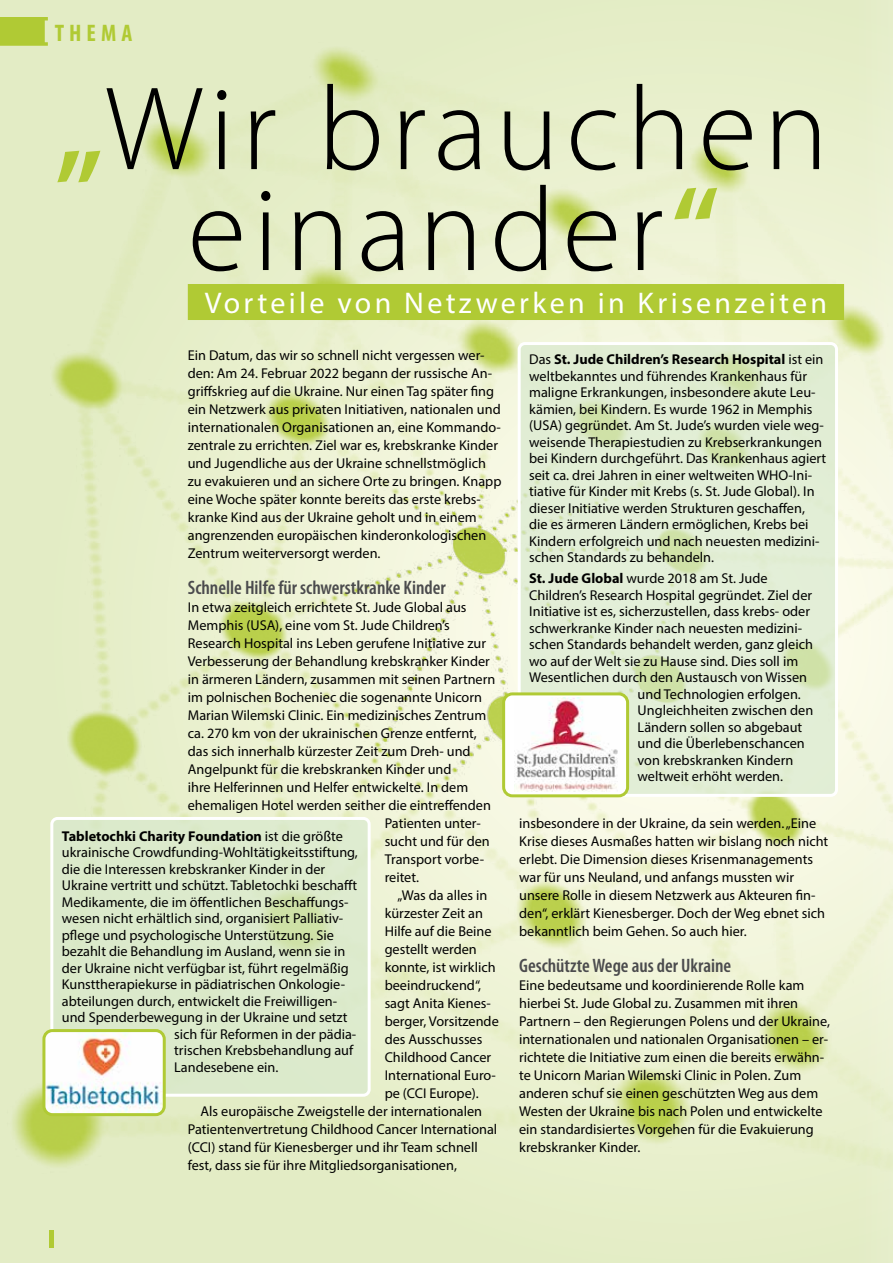
<style>
.page{position:relative;width:893px;height:1263px;background:#e3ecc5}
.page>*{position:absolute;margin:0;border:0;box-sizing:border-box;transform-origin:0 0}
.t1{font:300 120px "Myriad Pro";letter-spacing:.06em;color:#000}
.t2{font:30px "Myriad Pro";letter-spacing:.11em;color:#fff}
.t3{font:700 condensed 24px "Myriad Pro";letter-spacing:.21em;color:#b0ca34}
.t4{font:600 condensed 19.5px "Myriad Pro";color:#4b4b4d}
.t5{font:14.25px/18px "Myriad Pro";color:#000}
.t6{font:700 14.25px "Myriad Pro";color:#000}
.s1{font-weight:600;color:#b0ca34}
.s2{font-weight:400}
.s3{font-weight:700}
</style>
<div class="page">
<img style="left:13px;top:48px;width:880px;height:1200px">
<svg style="left:519px;top:344px;width:317px;height:451px;fill:#e2eed6"></svg>
<div style="left:518px;top:342px;width:320px;height:455px;border:3px solid #fff;border-radius:6px"></div>
<div style="left:504px;top:694px;width:124px;height:102px;background:#fff;border-radius:9px"></div>
<img style="left:514px;top:698px;width:104px;height:94px">
<div style="left:502px;top:692px;width:127px;height:105px;border:3px solid #b0ca34;border-radius:9px"></div>
<div style="left:52px;top:818px;width:317px;height:277px;background:#d8e9ce;border-radius:6px"></div>
<div style="left:50px;top:817px;width:321px;height:280px;border:3px solid #fff;border-radius:6px"></div>
<img style="left:44px;top:1030px;width:120px;height:85px">
<div style="left:42px;top:1029px;width:124px;height:87px;border:3px solid #b0ca34;border-radius:9px"></div>
<div style="left:188px;top:284px;width:656px;height:36px;background:#b0ca34"></div>
<svg style="left:60px;top:1234px;width:28px;height:11px"></svg>
<hr style="left:49px;top:1230px;width:4px;height:17px;background:#b0ca34">
<svg style="left:0;top:17px;width:48px;height:29px"></svg>
<h3 class="t3" style="left:55px;top:18px;width:79px">THEMA</h3>
<h1 class="t1" style="left:55px;top:57px;width:774px"><span class="s1">„</span>Wir brauchen</h1>
<h1 class="t1" style="left:188px;top:158px;width:533px">einander<span class="s1">“</span></h1>
<h2 class="t2" style="left:205px;top:284px;width:624px">Vorteile von Netzwerken in Krisenzeiten</h2>
<p class="t5" style="left:188px;top:346px;width:315px">Ein Datum, das wir so schnell nicht vergessen wer&shy;den: Am 24. Februar 2022 begann der russische An&shy;griffskrieg auf die Ukraine. Nur einen Tag später fing ein Netzwerk aus privaten Initiativen, nationalen und internationalen Organisationen an, eine Kommando&shy;zentrale zu errichten. Ziel war es, krebskranke Kinder und Jugendliche aus der Ukraine schnellstmöglich zu evakuieren und an sichere Orte zu bringen. Knapp eine Woche später konnte bereits das erste krebs&shy;kranke Kind aus der Ukraine geholt und in einem angrenzenden europäischen kinderonkologischen Zentrum weiterversorgt werden.</p>
<h3 class="t4" style="left:188px;top:577px;width:259px">Schnelle Hilfe für schwerstkranke Kinder</h3>
<p class="t5" style="left:188px;top:598px;width:280px">In etwa zeitgleich errichtete St. Jude Global aus</p>
<p class="t5" style="left:188px;top:616px;width:263px">Memphis (USA), eine vom St. Jude Children’s</p>
<p class="t5" style="left:188px;top:634px;width:300px">Research Hospital ins Leben gerufene Initiative zur</p>
<p class="t5" style="left:188px;top:652px;width:304px">Verbesserung der Behandlung krebskranker Kinder</p>
<p class="t5" style="left:188px;top:670px;width:309px">in ärmeren Ländern, zusammen mit seinen Partnern</p>
<p class="t5" style="left:188px;top:688px;width:296px">im polnischen Bocheniec die sogenannte Unicorn</p>
<p class="t5" style="left:188px;top:706px;width:300px">Marian Wilemski Clinic. Ein medizinisches Zentrum</p>
<p class="t5" style="left:188px;top:724px;width:291px">ca. 270 km von der ukrainischen Grenze entfernt,</p>
<p class="t5" style="left:188px;top:742px;width:284px">das sich innerhalb kürzester Zeit zum Dreh- und</p>
<p class="t5" style="left:188px;top:760px;width:265px">Angelpunkt für die krebskranken Kinder und</p>
<p class="t5" style="left:188px;top:778px;width:282px">ihre Helferinnen und Helfer entwickelte. In dem</p>
<p class="t5" style="left:188px;top:796px;width:305px">ehemaligen Hotel werden seither die eintreffenden</p>
<p class="t5" style="left:385px;top:814px;width:98px">Patienten unter-</p>
<p class="t5" style="left:385px;top:832px;width:107px">sucht und für den</p>
<p class="t5" style="left:385px;top:850px;width:101px">Transport vorbe-</p>
<p class="t5" style="left:385px;top:868px;width:36px">reitet.</p>
<p class="t5" style="left:397px;top:886px;width:92px">„Was da alles in</p>
<p class="t5" style="left:385px;top:904px;width:100px">kürzester Zeit an</p>
<p class="t5" style="left:385px;top:922px;width:109px">Hilfe auf die Beine</p>
<p class="t5" style="left:385px;top:940px;width:94px">gestellt werden</p>
<p class="t5" style="left:385px;top:958px;width:113px">konnte, ist wirklich</p>
<p class="t5" style="left:385px;top:976px;width:98px">beeindruckend“,</p>
<p class="t5" style="left:385px;top:994px;width:108px">sagt Anita Kienes-</p>
<p class="t5" style="left:385px;top:1012px;width:116px">berger, Vorsitzende</p>
<p class="t5" style="left:385px;top:1030px;width:99px">des Ausschusses</p>
<p class="t5" style="left:385px;top:1048px;width:108px">Childhood Cancer</p>
<p class="t5" style="left:385px;top:1066px;width:113px">International Euro-</p>
<p class="t5" style="left:385px;top:1084px;width:96px">pe (CCI Europe).</p>
<p class="t5" style="left:201px;top:1102px;width:283px">Als europäische Zweigstelle der internationalen</p>
<p class="t5" style="left:188px;top:1120px;width:311px">Patientenvertretung Childhood Cancer International</p>
<p class="t5" style="left:188px;top:1138px;width:291px">(CCI) stand für Kienesberger und ihr Team schnell</p>
<p class="t5" style="left:188px;top:1156px;width:271px">fest, dass sie für ihre Mitgliedsorganisationen,</p>
<p class="t6" style="left:62px;top:826px;width:283px">Tabletochki Charity Foundation <span class="s2">ist die größte</span></p>
<p class="t5" style="left:62px;top:843px;width:298px">ukrainische Crowdfunding-Wohltätigkeitsstiftung,</p>
<p class="t5" style="left:62px;top:860px;width:265px">die die Interessen krebskranker Kinder in der</p>
<p class="t5" style="left:62px;top:876px;width:297px">Ukraine vertritt und schützt. Tabletochki beschafft</p>
<p class="t5" style="left:62px;top:893px;width:288px">Medikamente, die im öffentlichen Beschaffungs-</p>
<p class="t5" style="left:62px;top:909px;width:282px">wesen nicht erhältlich sind, organisiert Palliativ-</p>
<p class="t5" style="left:62px;top:926px;width:274px">pflege und psychologische Unterstützung. Sie</p>
<p class="t5" style="left:62px;top:942px;width:285px">bezahlt die Behandlung im Ausland, wenn sie in</p>
<p class="t5" style="left:62px;top:959px;width:288px">der Ukraine nicht verfügbar ist, führt regelmäßig</p>
<p class="t5" style="left:62px;top:975px;width:285px">Kunsttherapiekurse in pädiatrischen Onkologie-</p>
<p class="t5" style="left:62px;top:992px;width:277px">abteilungen durch, entwickelt die Freiwilligen-</p>
<p class="t5" style="left:62px;top:1008px;width:287px">und Spenderbewegung in der Ukraine und setzt</p>
<p class="t5" style="left:174px;top:1025px;width:184px">sich für Reformen in der pädia-</p>
<p class="t5" style="left:174px;top:1041px;width:181px">trischen Krebsbehandlung auf</p>
<p class="t5" style="left:174px;top:1058px;width:106px">Landesebene ein.</p>
<p class="t5" style="left:529px;top:351px;width:299px;line-height:16.5px">Das <span class="s3">St. Jude Children’s Research Hospital</span> ist ein weltbekanntes und führendes Krankenhaus für maligne Erkrankungen, insbesondere akute Leu&shy;kämien, bei Kindern. Es wurde 1962 in Memphis (USA) gegründet. Am St. Jude’s wurden viele weg&shy;weisende Therapiestudien zu Krebserkrankungen bei Kindern durchgeführt. Das Krankenhaus agiert seit ca. drei Jahren in einer weltweiten WHO-Ini&shy;tiative für Kinder mit Krebs (s. St. Jude Global). In dieser Initiative werden Strukturen geschaffen, die es ärmeren Ländern ermöglichen, Krebs bei Kindern erfolgreich und nach neuesten medizini&shy;schen Standards zu behandeln.</p>
<p class="t5" style="left:529px;top:569px;width:240px"><span class="s3">St. Jude Global</span> wurde 2018 am St. Jude</p>
<p class="t5" style="left:529px;top:585px;width:284px">Children’s Research Hospital gegründet. Ziel der</p>
<p class="t5" style="left:529px;top:602px;width:282px">Initiative ist es, sicherzustellen, dass krebs- oder</p>
<p class="t5" style="left:529px;top:618px;width:274px">schwerkranke Kinder nach neuesten medizini-</p>
<p class="t5" style="left:529px;top:635px;width:285px">schen Standards behandelt werden, ganz gleich</p>
<p class="t5" style="left:529px;top:651px;width:270px">wo auf der Welt sie zu Hause sind. Dies soll im</p>
<p class="t5" style="left:529px;top:668px;width:279px">Wesentlichen durch den Austausch von Wissen</p>
<p class="t5" style="left:638px;top:684px;width:165px">und Technologien erfolgen.</p>
<p class="t5" style="left:638px;top:701px;width:177px">Ungleichheiten zwischen den</p>
<p class="t5" style="left:638px;top:717px;width:166px">Ländern sollen so abgebaut</p>
<p class="t5" style="left:638px;top:734px;width:169px">und die Überlebenschancen</p>
<p class="t5" style="left:638px;top:750px;width:157px">von krebskranken Kindern</p>
<p class="t5" style="left:638px;top:767px;width:147px">weltweit erhöht werden.</p>
<p class="t5" style="left:519px;top:814px;width:311px">insbesondere in der Ukraine, da sein werden. „Eine Krise dieses Ausmaßes hatten wir bislang noch nicht erlebt. Die Dimension dieses Krisenmanagements war für uns Neuland, und anfangs mussten wir unsere Rolle in diesem Netzwerk aus Akteuren fin&shy;den“, erklärt Kienesberger. Doch der Weg ebnet sich bekanntlich beim Gehen. So auch hier.</p>
<h3 class="t4" style="left:519px;top:955px;width:214px">Geschützte Wege aus der Ukraine</h3>
<p class="t5" style="left:519px;top:976px;width:312px">Eine bedeutsame und koordinierende Rolle kam hierbei St. Jude Global zu. Zusammen mit ihren Partnern – den Regierungen Polens und der Ukraine, internationalen und nationalen Organisationen – er&shy;richtete die Initiative zum einen die bereits erwähn&shy;te Unicorn Marian Wilemski Clinic in Polen. Zum anderen schuf sie einen geschützten Weg aus dem Westen der Ukraine bis nach Polen und entwickelte ein standardisiertes Vorgehen für die Evakuierung krebskranker Kinder.</p>
</div>
